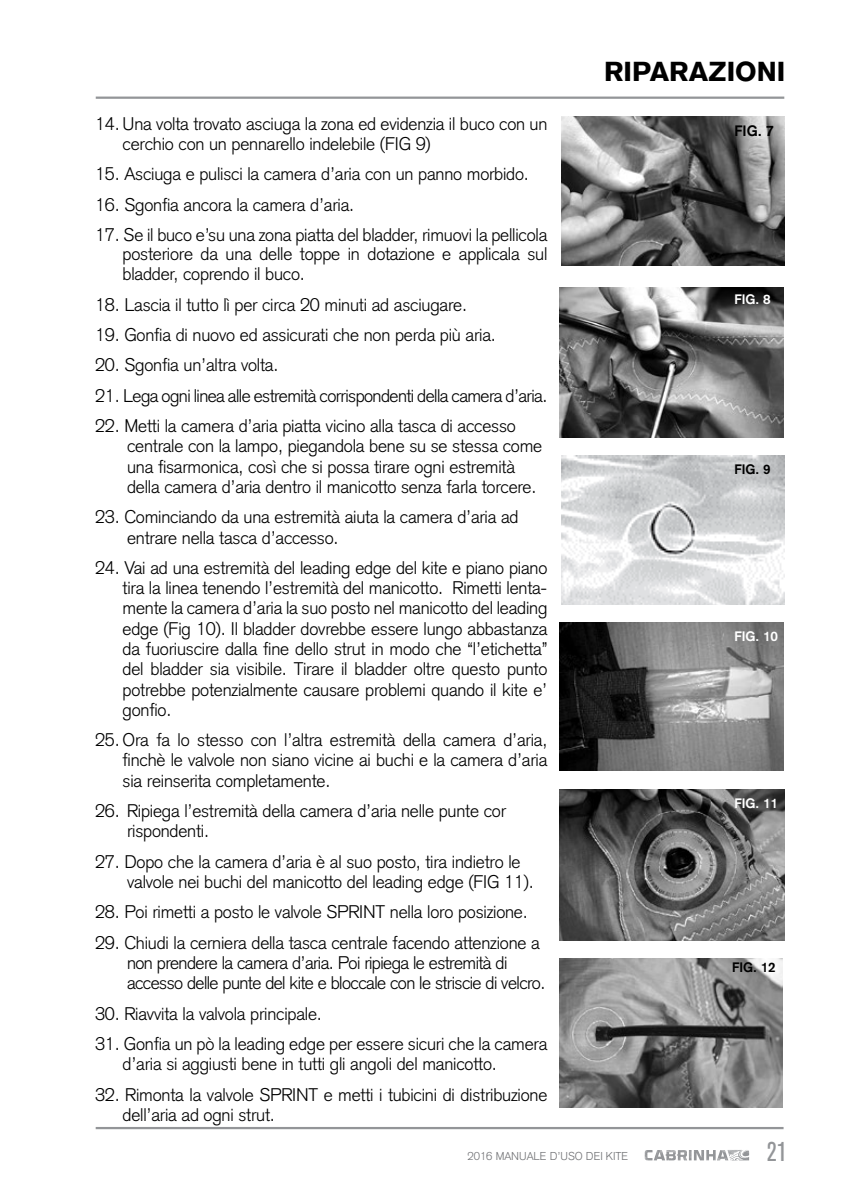
<style>
.page{position:relative;width:849px;height:1193px;background:#fff}
.page>*{position:absolute;margin:0;border:0;box-sizing:border-box;transform-origin:0 0}
.t1{font:900 27px "Akzidenz Grotesk";color:#000}
.t2{font:condensed 27px "Akzidenz Grotesk BE";color:#939598}
.t3{font:300 18px/20.2px "Akzidenz Grotesk";letter-spacing:-.01em;color:#000}
.t4{font:300 18px/20.2px "Akzidenz Grotesk";letter-spacing:-.03em;color:#000}
.t5{font:700 14.85px "Akzidenz Grotesk";color:#000}
.t6{font:700 13.5px "Akzidenz Grotesk";color:#fff}
.t7{font:700 13.5px "Akzidenz Grotesk";color:#000}
.t8{font:300 11.25px "Akzidenz Grotesk";color:#717275}
</style>
<div class="page">
<hr style="left:96px;top:1127px;width:687px;height:2px;background:#939598">
<hr style="left:96px;top:97px;width:688px;height:2px;background:#939598">
<svg style="left:644px;top:1150px;width:105px;height:10px"></svg>
<img style="left:561px;top:116px;width:222px;height:149px">
<img style="left:559px;top:622px;width:224px;height:149px">
<img style="left:559px;top:789px;width:225px;height:151px">
<img style="left:559px;top:958px;width:223px;height:150px">
<img style="left:561px;top:455px;width:223px;height:150px">
<img style="left:559px;top:288px;width:224px;height:149px">
<p class="t3" style="left:122px;top:113px;width:426px;text-indent:-27px">14. Una volta trovato asciuga la zona ed evidenzia il buco con un cerchio con un pennarello indelebile (FIG 9)</p>
<p class="t3" style="left:95px;top:164px;width:435px">15. Asciuga e pulisci la camera d’aria con un panno morbido.</p>
<p class="t3" style="left:95px;top:194px;width:260px">16. Sgonfia ancora la camera d’aria.</p>
<p class="t3" style="left:122px;top:225px;width:426px;line-height:19.6px;text-align:justify;text-indent:-27px">17. Se il buco e’su una zona piatta del bladder, rimuovi la pellicola posteriore da una delle toppe in dotazione e applicala sul bladder, coprendo il buco.</p>
<p class="t3" style="left:95px;top:294px;width:373px">18. Lascia il tutto lì per circa 20 minuti ad asciugare.</p>
<p class="t3" style="left:95px;top:325px;width:402px">19. Gonfia di nuovo ed assicurati che non perda più aria.</p>
<p class="t3" style="left:95px;top:355px;width:185px">20. Sgonfia un’altra volta.</p>
<p class="t4" style="left:95px;top:385px;width:453px">21. Lega ogni linea alle estremità corrispondenti della camera d’aria.</p>
<p class="t3" style="left:127px;top:416px;width:416px;text-indent:-32px">22. Metti la camera d’aria piatta vicino alla tasca di accesso centrale con la lampo, piegandola bene su se stessa come una fisarmonica, così che si possa tirare ogni estremità della camera d’aria dentro il manicotto senza farla torcere.</p>
<p class="t3" style="left:127px;top:507px;width:393px;text-indent:-32px">23. Cominciando da una estremità aiuta la camera d’aria ad entrare nella tasca d’accesso.</p>
<p class="t3" style="left:122px;top:558px;width:426px;text-align:justify;text-indent:-27px">24. Vai ad una estremità del leading edge del kite e piano piano tira la linea tenendo l’estremità del manicotto. Rimetti lenta&shy;mente la camera d’aria la suo posto nel manicotto del leading edge (Fig 10). Il bladder dovrebbe essere lungo abbastanza da fuoriuscire dalla fine dello strut in modo che “l’etichetta” del bladder sia visibile. Tirare il bladder oltre questo punto potrebbe potenzialmente causare problemi quando il kite e’ gonfio.</p>
<p class="t3" style="left:122px;top:730px;width:426px;text-align:justify;text-indent:-27px">25. Ora fa lo stesso con l’altra estremità della camera d’aria, finchè le valvole non siano vicine ai buchi e la camera d’aria sia reinserita completamente.</p>
<p class="t3" style="left:127px;top:801px;width:380px;text-indent:-32px">26. Ripiega l’estremità della camera d’aria nelle punte cor rispondenti.</p>
<p class="t3" style="left:127px;top:851px;width:408px;text-indent:-32px">27. Dopo che la camera d’aria è al suo posto, tira indietro le valvole nei buchi del manicotto del leading edge (FIG 11).</p>
<p class="t3" style="left:95px;top:902px;width:434px">28. Poi rimetti a posto le valvole SPRINT nella loro posizione.</p>
<p class="t4" style="left:127px;top:932px;width:420px;text-indent:-32px">29. Chiudi la cerniera della tasca centrale facendo attenzione a non prendere la camera d’aria. Poi ripiega le estremità di accesso delle punte del kite e bloccale con le striscie di velcro.</p>
<p class="t3" style="left:95px;top:1003px;width:228px">30. Riavvita la valvola principale.</p>
<p class="t3" style="left:122px;top:1033px;width:426px;text-indent:-27px">31. Gonfia un pò la leading edge per essere sicuri che la camera d’aria si aggiusti bene in tutti gli angoli del manicotto.</p>
<p class="t3" style="left:122px;top:1084px;width:426px;text-indent:-27px">32. Rimonta la valvole SPRINT e metti i tubicini di distribuzione dell’aria ad ogni strut.</p>
<h1 class="t1" style="left:604px;top:55px;width:183px">RIPARAZIONI</h1>
<p class="t5" style="left:734px;top:122px;width:41px">FIG. 7</p>
<p class="t6" style="left:734px;top:291px;width:38px">FIG. 8</p>
<p class="t7" style="left:734px;top:461px;width:38px">FIG. 9</p>
<p class="t6" style="left:734px;top:628px;width:45px">FIG. 10</p>
<p class="t6" style="left:734px;top:795px;width:45px">FIG. 11</p>
<p class="t7" style="left:732px;top:959px;width:45px">FIG. 12</p>
<p class="t8" style="left:467px;top:1150px;width:162px">2016 MANUALE D’USO DEI KITE</p>
<h1 class="t2" style="left:766px;top:1136px;width:22px">21</h1>
</div>
